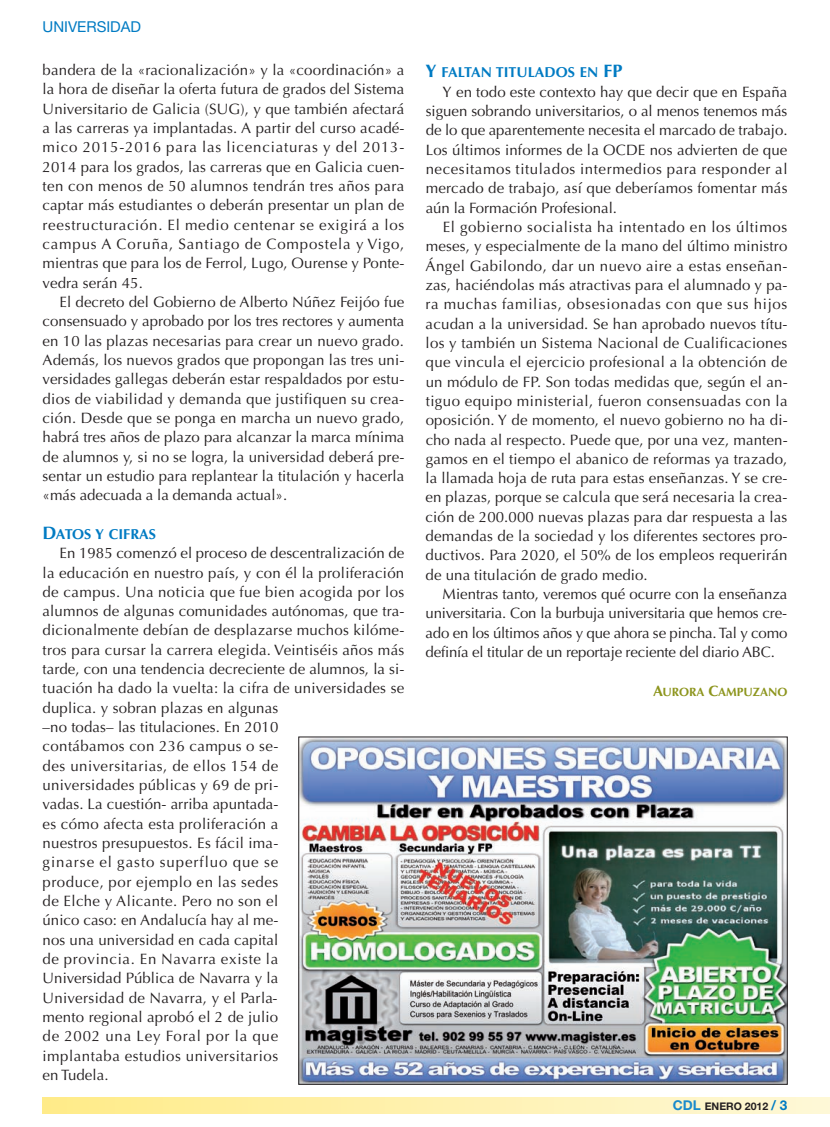
<style>
.page{position:relative;width:830px;height:1127px;background:#fff}
.page>*{position:absolute;margin:0;border:0;box-sizing:border-box;transform-origin:0 0}
.t1{font:15px/19.4px "Optima";letter-spacing:.015em;color:#231f20;text-align:justify}
.t2{font:15px "Helvetica Neue";color:#007bc3}
.t3{font:700 14.4px "Optima";color:#007bc3}
.t4{font:700 12px "Optima";color:#8d951d}
.t5{font:10.5px "Helvetica Neue Bold TT";color:#231f20}
.s1{font-size:18px}
.s2{font-size:15px}
.s3{font-size:13.5px;color:#1a8bcc}
.s4{font-size:13.5px;color:#007bc3}
</style>
<div class="page">
<div style="left:43px;top:1097px;width:786px;height:16px;background:linear-gradient(to right,#ffeb88,#fef8d7)"></div>
<img style="left:300px;top:739px;width:485px;height:343px">
<p class="t2" style="left:43px;top:21px;width:100px">UNIVERSIDAD</p>
<p class="t1" style="left:43px;top:62px;width:363px">bandera de la «racionalización» y la «coordinación» a la hora de diseñar la oferta futura de grados del Sistema Universitario de Galicia (SUG), y que también afectará a las carreras ya implantadas. A partir del curso acadé&shy;mico 2015-2016 para las licenciaturas y del 2013- 2014 para los grados, las carreras que en Galicia cuen&shy;ten con menos de 50 alumnos tendrán tres años para captar más estudiantes o deberán presentar un plan de reestructuración. El medio centenar se exigirá a los campus A Coruña, Santiago de Compostela y Vigo, mientras que para los de Ferrol, Lugo, Ourense y Ponte&shy;vedra serán 45.</p>
<p class="t1" style="left:42px;top:294px;width:363px;text-indent:17px">El decreto del Gobierno de Alberto Núñez Feijóo fue consensuado y aprobado por los tres rectores y aumenta en 10 las plazas necesarias para crear un nuevo grado.<br>Además, los nuevos grados que propongan las tres uni&shy;versidades gallegas deberán estar respaldados por estu&shy;dios de viabilidad y demanda que justifiquen su crea&shy;ción. Desde que se ponga en marcha un nuevo grado, habrá tres años de plazo para alcanzar la marca mínima de alumnos y, si no se logra, la universidad deberá pre&shy;sentar un estudio para replantear la titulación y hacerla «más adecuada a la demanda actual».</p>
<p class="t3" style="left:43px;top:528px;width:115px"><span class="s1">D</span>ATOS Y CIFRAS</p>
<p class="t1" style="left:42px;top:545px;width:363px;text-align:left;text-indent:17px">En 1985 comenzó el proceso de descentralización de la educación en nuestro país, y con él la proliferación de campus. Una noticia que fue bien acogida por los alumnos de algunas comunidades autónomas, que tra&shy;dicionalmente debían de desplazarse muchos kilóme&shy;tros para cursar la carrera elegida. Veintiséis años más tarde, con una tendencia decreciente de alumnos, la si&shy;tuación ha dado la vuelta: la cifra de universidades se duplica. y sobran plazas en algunas<br>–no todas– las titulaciones. En 2010<br>contábamos con 236 campus o se-<br>des universitarias, de ellos 154 de<br>universidades públicas y 69 de pri-<br>vadas. La cuestión- arriba apuntada-<br>es cómo afecta esta proliferación a<br>nuestros presupuestos. Es fácil ima-<br>ginarse el gasto superfluo que se<br>produce, por ejemplo en las sedes<br>de Elche y Alicante. Pero no son el<br>único caso: en Andalucía hay al me-<br>nos una universidad en cada capital<br>de provincia. En Navarra existe la<br>Universidad Pública de Navarra y la<br>Universidad de Navarra, y el Parla-<br>mento regional aprobó el 2 de julio<br>de 2002 una Ley Foral por la que<br>implantaba estudios universitarios<br>en Tudela.</p>
<p class="t3" style="left:425px;top:67px;width:198px"><span class="s1">Y</span> FALTAN TITULADOS EN <span class="s1">FP</span></p>
<p class="t1" style="left:425px;top:83px;width:363px;text-indent:17px">Y en todo este contexto hay que decir que en España siguen sobrando universitarios, o al menos tenemos más de lo que aparentemente necesita el marcado de trabajo.<br>Los últimos informes de la OCDE nos advierten de que necesitamos titulados intermedios para responder al mercado de trabajo, así que deberíamos fomentar más aún la Formación Profesional.</p>
<p class="t1" style="left:425px;top:219px;width:363px;text-indent:17px">El gobierno socialista ha intentado en los últimos meses, y especialmente de la mano del último ministro Ángel Gabilondo, dar un nuevo aire a estas enseñan&shy;zas, haciéndolas más atractivas para el alumnado y pa&shy;ra muchas familias, obsesionadas con que sus hijos acudan a la universidad. Se han aprobado nuevos títu&shy;los y también un Sistema Nacional de Cualificaciones que vincula el ejercicio profesional a la obtención de un módulo de FP. Son todas medidas que, según el an&shy;tiguo equipo ministerial, fueron consensuadas con la oposición. Y de momento, el nuevo gobierno no ha di&shy;cho nada al respecto. Puede que, por una vez, manten&shy;gamos en el tiempo el abanico de reformas ya trazado, la llamada hoja de ruta para estas enseñanzas. Y se cre&shy;en plazas, porque se calcula que será necesaria la crea&shy;ción de 200.000 nuevas plazas para dar respuesta a las demandas de la sociedad y los diferentes sectores pro&shy;ductivos. Para 2020, el 50% de los empleos requerirán de una titulación de grado medio.</p>
<p class="t1" style="left:425px;top:586px;width:363px;text-indent:17px">Mientras tanto, veremos qué ocurre con la enseñanza universitaria. Con la burbuja universitaria que hemos cre&shy;ado en los últimos años y que ahora se pincha. Tal y como definía el titular de un reportaje reciente del diario ABC.</p>
<p class="t4" style="left:653px;top:687px;width:136px"><span class="s2">A</span>URORA <span class="s2">C</span>AMPUZANO</p>
<p class="t5" style="left:672px;top:1100px;width:116px"><span class="s3">CDL</span> ENERO 2012 <span class="s4">/ 3</span></p>
</div>
